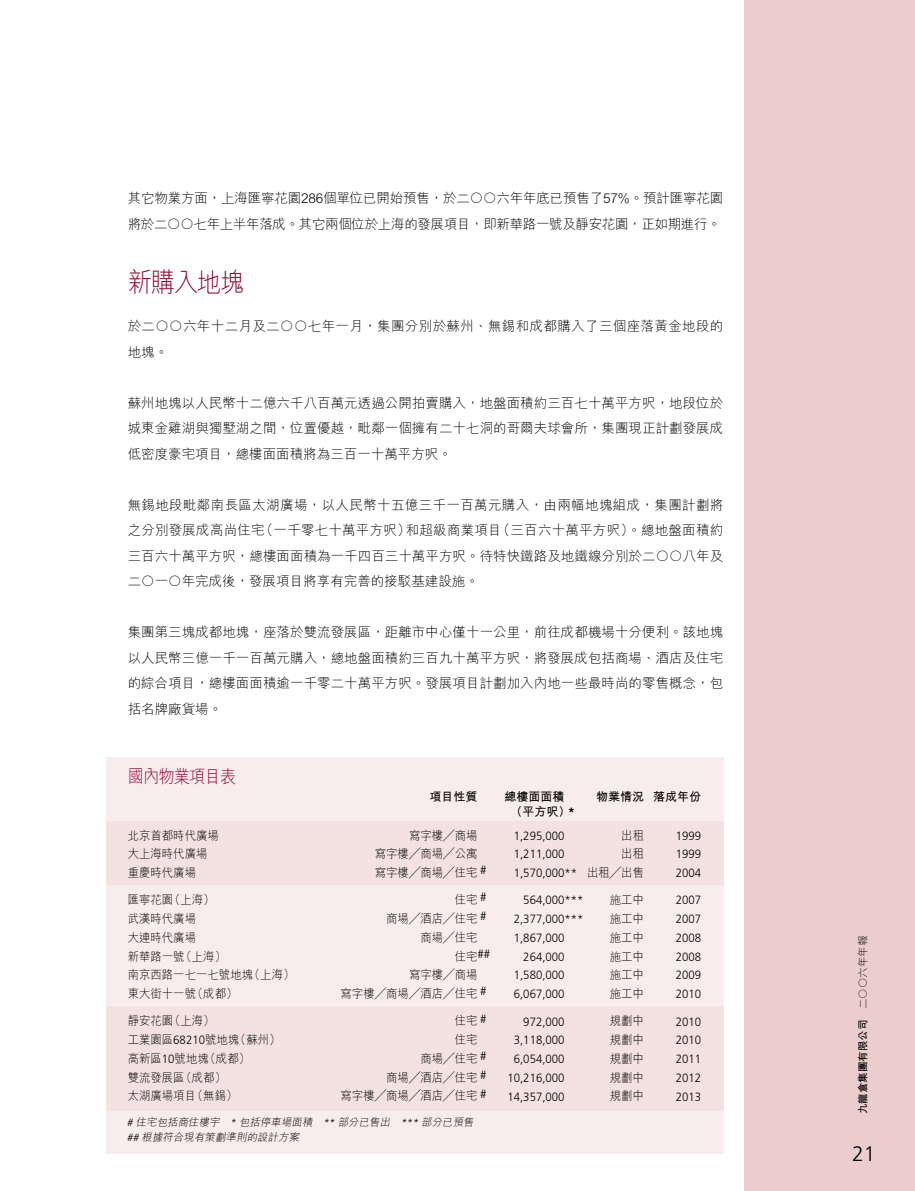
<style>
.page{position:relative;width:915px;height:1191px;background:#fff}
.page>*{position:absolute;margin:0;border:0;box-sizing:border-box;transform-origin:0 0}
.t1{font:300 27px "M Hei HK";letter-spacing:-.05em;color:#90002c;scale:.9 1}
.t2{font:300 21px "Frutiger";color:#000}
.t3{font:300 18px "M Hei HK";letter-spacing:-.05em;color:#90002c;scale:.9 1}
.t4{font:300 13.5px/25.5px "M Hei HK";color:#000;text-align:justify}
.t5{font:300 13.5px/25.5px "M Hei HK";letter-spacing:.025em;color:#000}
.t6{font:300 12px "M Hei HK";color:#000;scale:.95 1}
.t7{font:300 12px "Frutiger";color:#000;scale:.95 1}
.t8{font:700 12px "M Hei HK";color:#000}
.t9{font:italic 300 10.5px/15px "M Hei HK";color:#000}
.t10{font:700 10.5px "M Hei HK";color:#000}
.s1{font-family:"Frutiger"}
.s2{font-family:"M Hei HK"}
.s3{font-weight:300}
</style>
<div class="page">
<div style="left:744px;top:0;width:170px;height:1191px;background:#eacdcc"></div>
<div style="left:106px;top:757px;width:617px;height:396px;background:#f8edec"></div>
<div style="left:106px;top:821px;width:617px;height:64px;background:#f3e2e1"></div>
<div style="left:106px;top:1006px;width:617px;height:104px;background:#f3e2e1"></div>
<p class="t4" style="left:128px;top:185px;width:597px">其它物業方面，上海匯寧花園286個單位已開始預售，於二○○六年年底已預售了57%。預計匯寧花園將於二○○七年上半年落成。其它兩個位於上海的發展項目，即新華路一號及靜安花園，正如期進行。</p>
<h1 class="t1" style="left:128px;top:263px;width:131px">新購入地塊</h1>
<p class="t5" style="left:128px;top:313px;width:597px">於二○○六年十二月及二○○七年一月，集團分別於蘇州、無錫和成都購入了三個座落黃金地段的地塊。</p>
<p class="t4" style="left:128px;top:389px;width:597px">蘇州地塊以人民幣十二億六千八百萬元透過公開拍賣購入，地盤面積約三百七十萬平方呎，地段位於城東金雞湖與獨墅湖之間，位置優越，毗鄰一個擁有二十七洞的哥爾夫球會所，集團現正計劃發展成低密度豪宅項目，總樓面面積將為三百一十萬平方呎。</p>
<p class="t4" style="left:128px;top:491px;width:597px">無錫地段毗鄰南長區太湖廣場，以人民幣十五億三千一百萬元購入，由兩幅地塊組成，集團計劃將之分別發展成高尚住宅（一千零七十萬平方呎）和超級商業項目（三百六十萬平方呎）。總地盤面積約三百六十萬平方呎，總樓面面積為一千四百三十萬平方呎。待特快鐵路及地鐵線分別於二○○八年及二○一○年完成後，發展項目將享有完善的接駁基建設施。</p>
<p class="t4" style="left:128px;top:619px;width:597px">集團第三塊成都地塊，座落於雙流發展區，距離市中心僅十一公里，前往成都機場十分便利。該地塊以人民幣三億一千一百萬元購入，總地盤面積約三百九十萬平方呎，將發展成包括商場、酒店及住宅的綜合項目，總樓面面積逾一千零二十萬平方呎。發展項目計劃加入內地一些最時尚的零售概念，包括名牌廠貨場。</p>
<h3 class="t3" style="left:128px;top:763px;width:122px">國內物業項目表</h3>
<p class="t8" style="left:429px;top:788px;width:49px">項目性質</p>
<p class="t8" style="left:504px;top:788px;width:61px">總樓面面積</p>
<p class="t8" style="left:596px;top:788px;width:106px">物業情況 落成年份</p>
<p class="t8" style="left:510px;top:803px;width:66px">（平方呎）<span class="s1">*</span></p>
<p class="t6" style="left:128px;top:826px;width:98px">北京首都時代廣場</p>
<p class="t6" style="left:409px;top:826px;width:74px">寫字樓╱商場</p>
<p class="t7" style="left:513px;top:828px;width:55px">1,295,000</p>
<p class="t6" style="left:621px;top:826px;width:26px">出租</p>
<p class="t7" style="left:675px;top:828px;width:28px">1999</p>
<p class="t6" style="left:128px;top:845px;width:86px">大上海時代廣場</p>
<p class="t6" style="left:374px;top:845px;width:110px">寫字樓╱商場╱公寓</p>
<p class="t7" style="left:513px;top:847px;width:55px">1,211,000</p>
<p class="t6" style="left:621px;top:845px;width:26px">出租</p>
<p class="t7" style="left:675px;top:847px;width:28px">1999</p>
<p class="t6" style="left:128px;top:864px;width:74px">重慶時代廣場</p>
<p class="t6" style="left:374px;top:864px;width:119px">寫字樓╱商場╱住宅 <sup>#</sup></p>
<p class="t7" style="left:513px;top:866px;width:139px">1,570,000** <span class="s2">出租╱出售</span></p>
<p class="t7" style="left:675px;top:866px;width:28px">2004</p>
<p class="t6" style="left:128px;top:891px;width:93px">匯寧花園（上海）</p>
<p class="t6" style="left:454px;top:891px;width:35px">住宅 <sup>#</sup></p>
<p class="t7" style="left:523px;top:893px;width:65px">564,000***</p>
<p class="t6" style="left:609px;top:891px;width:38px">施工中</p>
<p class="t7" style="left:675px;top:893px;width:28px">2007</p>
<p class="t6" style="left:128px;top:910px;width:74px">武漢時代廣場</p>
<p class="t6" style="left:386px;top:910px;width:107px">商場╱酒店╱住宅 <sup>#</sup></p>
<p class="t7" style="left:513px;top:912px;width:75px">2,377,000***</p>
<p class="t6" style="left:609px;top:910px;width:38px">施工中</p>
<p class="t7" style="left:675px;top:912px;width:28px">2007</p>
<p class="t6" style="left:128px;top:929px;width:74px">大連時代廣場</p>
<p class="t6" style="left:420px;top:929px;width:61px">商場╱住宅</p>
<p class="t7" style="left:513px;top:931px;width:55px">1,867,000</p>
<p class="t6" style="left:609px;top:929px;width:38px">施工中</p>
<p class="t7" style="left:675px;top:931px;width:28px">2008</p>
<p class="t6" style="left:128px;top:947px;width:105px">新華路一號（上海）</p>
<p class="t6" style="left:454px;top:947px;width:39px">住宅<sup>##</sup></p>
<p class="t7" style="left:523px;top:949px;width:45px">264,000</p>
<p class="t6" style="left:609px;top:947px;width:38px">施工中</p>
<p class="t7" style="left:675px;top:949px;width:28px">2008</p>
<p class="t6" style="left:128px;top:966px;width:177px">南京西路一七一七號地塊（上海）</p>
<p class="t6" style="left:409px;top:966px;width:74px">寫字樓╱商場</p>
<p class="t7" style="left:513px;top:968px;width:55px">1,580,000</p>
<p class="t6" style="left:609px;top:966px;width:38px">施工中</p>
<p class="t7" style="left:675px;top:968px;width:28px">2009</p>
<p class="t6" style="left:128px;top:985px;width:117px">東大街十一號（成都）</p>
<p class="t6" style="left:340px;top:985px;width:155px">寫字樓╱商場╱酒店╱住宅 <sup>#</sup></p>
<p class="t7" style="left:513px;top:987px;width:55px">6,067,000</p>
<p class="t6" style="left:609px;top:985px;width:38px">施工中</p>
<p class="t7" style="left:675px;top:987px;width:28px">2010</p>
<p class="t6" style="left:128px;top:1012px;width:93px">靜安花園（上海）</p>
<p class="t6" style="left:454px;top:1012px;width:35px">住宅 <sup>#</sup></p>
<p class="t7" style="left:523px;top:1014px;width:45px">972,000</p>
<p class="t6" style="left:609px;top:1012px;width:38px">規劃中</p>
<p class="t7" style="left:675px;top:1014px;width:28px">2010</p>
<p class="t6" style="left:128px;top:1031px;width:162px">工業園區<span class="s1">68210</span>號地塊（蘇州）</p>
<p class="t6" style="left:454px;top:1031px;width:26px">住宅</p>
<p class="t7" style="left:513px;top:1033px;width:55px">3,118,000</p>
<p class="t6" style="left:609px;top:1031px;width:38px">規劃中</p>
<p class="t7" style="left:675px;top:1033px;width:28px">2010</p>
<p class="t6" style="left:128px;top:1050px;width:130px">高新區<span class="s1">10</span>號地塊（成都）</p>
<p class="t6" style="left:420px;top:1050px;width:71px">商場╱住宅 <sup>#</sup></p>
<p class="t7" style="left:513px;top:1052px;width:55px">6,054,000</p>
<p class="t6" style="left:609px;top:1050px;width:38px">規劃中</p>
<p class="t7" style="left:675px;top:1052px;width:28px">2011</p>
<p class="t6" style="left:128px;top:1068px;width:105px">雙流發展區（成都）</p>
<p class="t6" style="left:386px;top:1068px;width:107px">商場╱酒店╱住宅 <sup>#</sup></p>
<p class="t7" style="left:507px;top:1070px;width:62px">10,216,000</p>
<p class="t6" style="left:609px;top:1068px;width:38px">規劃中</p>
<p class="t7" style="left:675px;top:1070px;width:28px">2012</p>
<p class="t6" style="left:128px;top:1087px;width:117px">太湖廣場項目（無錫）</p>
<p class="t6" style="left:340px;top:1087px;width:155px">寫字樓╱商場╱酒店╱住宅 <sup>#</sup></p>
<p class="t7" style="left:507px;top:1089px;width:62px">14,357,000</p>
<p class="t6" style="left:609px;top:1087px;width:38px">規劃中</p>
<p class="t7" style="left:675px;top:1089px;width:28px">2013</p>
<p class="t9" style="left:127px;top:1114px;width:351px"><span class="s1">#</span> 住宅包括商住樓宇 <span class="s1">*</span> 包括停車場面積 <span class="s1">**</span> 部分已售出 <span class="s1">***</span> 部分已預售<span class="s1">##</span> 根據符合現有策劃準則的設計方案</p>
<p class="t10" style="left:854px;top:1114px;width:180px;rotate:-90deg">九龍倉集團有限公司 <span class="s3">二○○六年年報</span></p>
<h2 class="t2" style="left:851px;top:1141px;width:25px">21</h2>
</div>
